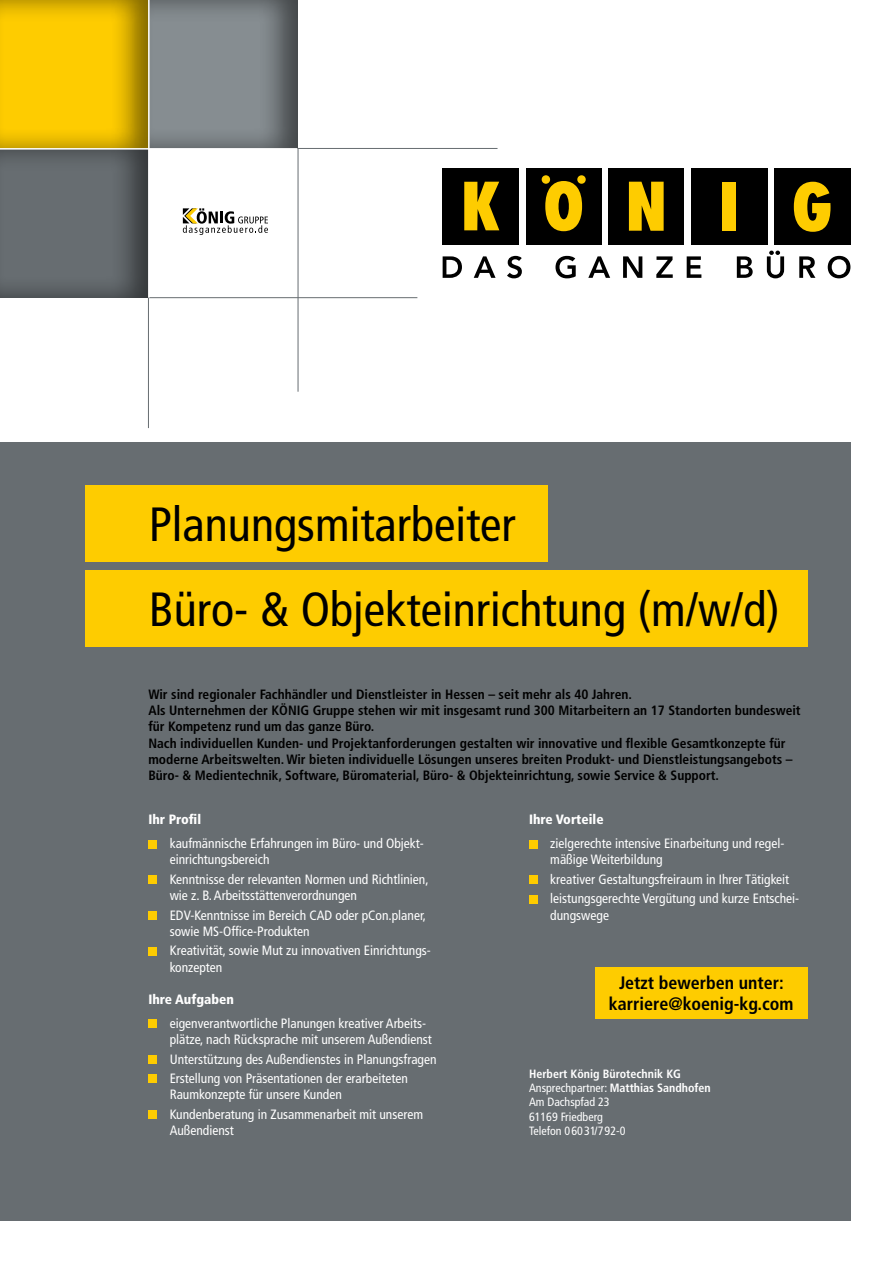
<style>
.page{position:relative;width:893px;height:1263px;background:#fff}
.page>*{position:absolute;margin:0;border:0;box-sizing:border-box;transform-origin:0 0}
.t1{font:condensed 48px/84.9px "Frutiger";color:#000}
.t2{font:700 condensed 18px/21.6px "Frutiger";color:#000;text-align:center}
.t3{font:condensed 13.5px/16.2px "Frutiger";color:#fff}
.t4{font:700 condensed 13.5px/16.2px "Frutiger";color:#000}
.t5{font:900 condensed 13.5px "Frutiger";color:#fff}
.t6{font:condensed 12px/14.4px "Frutiger";color:#fff}
.s1{font-weight:700}
</style>
<div class="page">
<div style="left:0;top:442px;width:850px;height:778px;background:#676d71"></div>
<div style="left:85px;top:485px;width:462px;height:76px;background:#fecc00"></div>
<div style="left:85px;top:570px;width:723px;height:76px;background:#fecc00"></div>
<div style="left:148px;top:840px;width:9px;height:8px;background:#fecc00"></div>
<div style="left:148px;top:875px;width:9px;height:9px;background:#fecc00"></div>
<div style="left:148px;top:911px;width:9px;height:9px;background:#fecc00"></div>
<div style="left:148px;top:947px;width:9px;height:8px;background:#fecc00"></div>
<div style="left:148px;top:1019px;width:9px;height:9px;background:#fecc00"></div>
<div style="left:148px;top:1055px;width:9px;height:9px;background:#fecc00"></div>
<div style="left:148px;top:1075px;width:9px;height:8px;background:#fecc00"></div>
<div style="left:148px;top:1110px;width:9px;height:9px;background:#fecc00"></div>
<div style="left:529px;top:840px;width:8px;height:8px;background:#fecc00"></div>
<div style="left:529px;top:875px;width:8px;height:9px;background:#fecc00"></div>
<div style="left:529px;top:895px;width:8px;height:8px;background:#fecc00"></div>
<div style="left:595px;top:967px;width:212px;height:51px;background:#fecc00"></div>
<div style="left:443px;top:168px;width:76px;height:77px;background:#000"></div>
<div style="left:526px;top:168px;width:75px;height:77px;background:#000"></div>
<div style="left:608px;top:168px;width:76px;height:77px;background:#000"></div>
<div style="left:691px;top:168px;width:76px;height:77px;background:#000"></div>
<div style="left:774px;top:168px;width:76px;height:77px;background:#000"></div>
<svg style="left:542px;top:175px;width:44px;height:56px"></svg>
<svg style="left:629px;top:182px;width:35px;height:49px;background:#d5ab00"></svg>
<div style="left:723px;top:182px;width:13px;height:48px;background:#fecc00"></div>
<svg style="left:794px;top:182px;width:36px;height:50px"></svg>
<svg style="left:464px;top:182px;width:35px;height:48px"></svg>
<svg style="left:443px;top:256px;width:19px;height:22px"></svg>
<svg style="left:474px;top:256px;width:22px;height:22px"></svg>
<svg style="left:507px;top:256px;width:15px;height:22px"></svg>
<svg style="left:555px;top:256px;width:21px;height:22px"></svg>
<svg style="left:588px;top:256px;width:22px;height:22px"></svg>
<svg style="left:623px;top:256px;width:19px;height:22px"></svg>
<svg style="left:656px;top:256px;width:17px;height:22px"></svg>
<svg style="left:687px;top:256px;width:14px;height:22px"></svg>
<svg style="left:737px;top:256px;width:16px;height:22px"></svg>
<svg style="left:767px;top:251px;width:17px;height:27px"></svg>
<svg style="left:799px;top:256px;width:16px;height:22px"></svg>
<svg style="left:828px;top:256px;width:22px;height:22px"></svg>
<div style="left:0;top:0;width:150px;height:150px;background:#000;opacity:.5"></div>
<div style="left:0;top:147px;width:150px;height:152px;background:#000;opacity:.5"></div>
<div style="left:147px;top:0;width:152px;height:150px;background:#000;opacity:.5"></div>
<hr style="left:0;top:148px;width:298px;height:2px;background:#fff">
<hr style="left:148px;top:298px;width:1px;height:130px;background:#676d71">
<hr style="left:148px;top:297px;width:269px;height:1px;background:#676d71">
<hr style="left:298px;top:148px;width:199px;height:1px;background:#676d71">
<hr style="left:298px;top:148px;width:1px;height:244px;background:#676d71">
<hr style="left:148px;top:0;width:2px;height:298px;background:#fff">
<svg style="left:183px;top:208px;width:85px;height:27px"></svg>
<h1 class="t1" style="left:149px;top:482px;width:632px">Planungsmitarbeiter<br>Büro- &amp; Objekteinrichtung (m/w/d)</h1>
<p class="t4" style="left:148px;top:686px;width:654px">Wir sind regionaler Fachhändler und Dienstleister in Hessen – seit mehr als 40 Jahren.<br>Als Unternehmen der KÖNIG Gruppe stehen wir mit insgesamt rund 300 Mitarbeitern an 17 Standorten bundesweit für Kompetenz rund um das ganze Büro.<br>Nach individuellen Kunden- und Projektanforderungen gestalten wir innovative und flexible Gesamtkonzepte für moderne Arbeitswelten. Wir bieten individuelle Lösungen unseres breiten Produkt- und Dienstleistungsangebots – Büro- &amp; Medientechnik, Software, Büromaterial, Büro- &amp; Objekteinrichtung, sowie Service &amp; Support.</p>
<p class="t5" style="left:148px;top:811px;width:54px">Ihr Profil</p>
<p class="t3" style="left:170px;top:835px;width:256px">kaufmännische Erfahrungen im Büro- und Objekt&shy;einrichtungsbereich</p>
<p class="t3" style="left:170px;top:871px;width:260px">Kenntnisse der relevanten Normen und Richtlinien, wie z. B. Arbeitsstättenverordnungen</p>
<p class="t3" style="left:170px;top:907px;width:258px">EDV-Kenntnisse im Bereich CAD oder pCon.planer, sowie MS-Office-Produkten</p>
<p class="t3" style="left:170px;top:943px;width:263px">Kreativität, sowie Mut zu innovativen Einrichtungs&shy;konzepten</p>
<p class="t5" style="left:148px;top:991px;width:87px">Ihre Aufgaben</p>
<p class="t3" style="left:170px;top:1015px;width:264px">eigenverantwortliche Planungen kreativer Arbeits&shy;plätze, nach Rücksprache mit unserem Außendienst</p>
<p class="t3" style="left:170px;top:1049px;width:268px;line-height:19.5px">Unterstützung des Außendienstes in Planungsfragen<br>Erstellung von Präsentationen der erarbeiteten</p>
<p class="t3" style="left:170px;top:1085px;width:255px;line-height:19.5px">Raumkonzepte für unsere Kunden<br>Kundenberatung in Zusammenarbeit mit unserem</p>
<p class="t3" style="left:170px;top:1122px;width:66px">Außendienst</p>
<p class="t5" style="left:529px;top:811px;width:76px">Ihre Vorteile</p>
<p class="t3" style="left:550px;top:835px;width:236px">zielgerechte intensive Einarbeitung und regel&shy;mäßige Weiterbildung</p>
<p class="t3" style="left:550px;top:870px;width:250px;line-height:19.5px">kreativer Gestaltungsfreiraum in Ihrer Tätigkeit leistungsgerechte Vergütung und kurze Entschei-</p>
<p class="t3" style="left:550px;top:907px;width:60px">dungswege</p>
<h2 class="t2" style="left:609px;top:971px;width:186px">Jetzt bewerben unter: karriere@koenig-kg.com</h2>
<p class="t6" style="left:529px;top:1066px;width:183px"><span class="s1">Herbert König Bürotechnik KG<br></span>Ansprechpartner: <span class="s1">Matthias Sandhofen<br></span>Am Dachspfad 23<br>61169 Friedberg<br>Telefon 06031/792-0</p>
</div>
